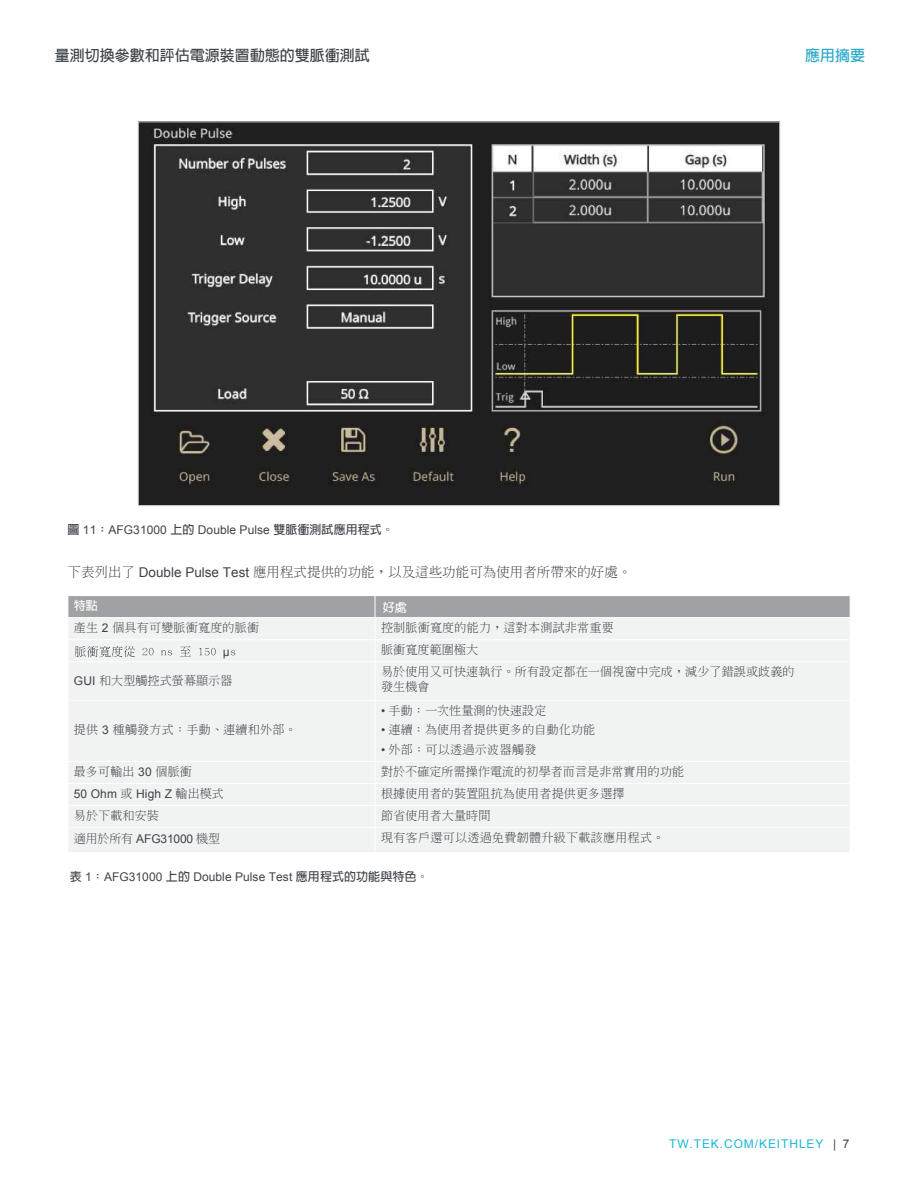
<style>
.page{position:relative;width:918px;height:1188px;background:#fff}
.page>*{position:absolute;margin:0;border:0;box-sizing:border-box;transform-origin:0 0}
.t1{font:700 15px "Lin Gothic";color:#3e434a}
.t2{font:700 15px "Lin Gothic";color:#27a9c9}
.t3{font:300 13.5px "Adobe Ming Std";color:#3e434a}
.t4{font:300 12px/22px "Adobe Ming Std";letter-spacing:.015em;color:#3e434a}
.t5{font:12px "Arial";letter-spacing:.005em;color:#3e434a}
.t6{font:12px "Arial";letter-spacing:.075em;color:#1cb5d8}
.t7{font:12px "Arial";letter-spacing:-.015em;color:#3e434a}
.t8{font:700 12px "Lin Gothic";color:#fff}
.s1{font-family:"Lin Gothic";font-weight:700}
.s2{font-family:"Arial";font-weight:400}
.s3{font-family:"Adobe Ming Std";font-weight:300}
.s4{color:#3e434a}
</style>
<div class="page">
<img style="left:140px;top:124px;width:638px;height:380px">
<div style="left:69px;top:663px;width:780px;height:189px;background:#f1f2f2"></div>
<hr style="left:375px;top:662px;width:1px;height:38px;background:#fff">
<hr style="left:68px;top:700px;width:307px;height:1px;background:#fff">
<hr style="left:375px;top:700px;width:475px;height:1px;background:#fff">
<hr style="left:375px;top:701px;width:1px;height:60px;background:#fff">
<hr style="left:68px;top:761px;width:307px;height:1px;background:#fff">
<hr style="left:375px;top:761px;width:475px;height:1px;background:#fff">
<hr style="left:68px;top:783px;width:307px;height:1px;background:#fff">
<hr style="left:375px;top:783px;width:475px;height:1px;background:#fff">
<hr style="left:68px;top:805px;width:307px;height:1px;background:#fff">
<hr style="left:375px;top:805px;width:475px;height:1px;background:#fff">
<hr style="left:68px;top:827px;width:307px;height:1px;background:#fff">
<hr style="left:375px;top:827px;width:475px;height:1px;background:#fff">
<svg style="left:375px;top:762px;width:1px;height:90px"></svg>
<svg style="left:68px;top:596px;width:782px;height:65px"></svg>
<p class="t1" style="left:55px;top:48px;width:317px">量測切換參數和評估電源裝置動態的雙脈衝測試</p>
<p class="t2" style="left:805px;top:47px;width:61px">應用摘要</p>
<p class="t5" style="left:68px;top:522px;width:328px"><span class="s1">圖</span> 11<span class="s1">：</span>AFG31000 <span class="s1">上的</span> Double Pulse <span class="s1">雙脈衝測試應用程式。</span></p>
<p class="t3" style="left:68px;top:565px;width:566px">下表列出了 <span class="s2">Double Pulse Test</span> 應用程式提供的功能，以及這些功能可為使用者所帶來的好處。</p>
<p class="t8" style="left:74px;top:599px;width:26px">特點</p>
<p class="t4" style="left:74px;top:616px;width:187px">產生 <span class="s2">2</span> 個具有可變脈衝寬度的脈衝</p>
<p class="t4" style="left:381px;top:616px;width:234px">控制脈衝寬度的能力，這對本測試非常重要脈衝寬度範圍極大</p>
<p class="t4" style="left:74px;top:669px;width:160px"><span class="s2">GUI</span> 和大型觸控式螢幕顯示器</p>
<p class="t4" style="left:381px;top:664px;width:415px;line-height:14.4px">易於使用又可快速執行。所有設定都在一個視窗中完成，減少了錯誤或歧義的發生機會</p>
<p class="t4" style="left:74px;top:718px;width:224px">提供 <span class="s2">3</span> 種觸發方式：手動、連續和外部。</p>
<p class="t8" style="left:383px;top:601px;width:26px">好處</p>
<p class="t5" style="left:223px;top:644px;width:8px">µ</p>
<p class="t4" style="left:381px;top:699px;width:167px"><span class="s2">•</span> 手動：一次性量測的快速設定</p>
<p class="t4" style="left:381px;top:719px;width:216px"><span class="s2">•</span> 連續：為使用者提供更多的自動化功能</p>
<p class="t4" style="left:381px;top:738px;width:157px"><span class="s2">•</span> 外部：可以透過示波器觸發</p>
<p class="t4" style="left:74px;top:760px;width:119px">最多可輸出 <span class="s2">30</span> 個脈衝</p>
<p class="t4" style="left:381px;top:760px;width:305px">對於不確定所需操作電流的初學者而言是非常實用的功能</p>
<p class="t5" style="left:74px;top:786px;width:152px">50 Ohm <span class="s3">或</span> High Z <span class="s3">輸出模式</span></p>
<p class="t4" style="left:381px;top:782px;width:245px">根據使用者的裝置阻抗為使用者提供更多選擇</p>
<p class="t4" style="left:74px;top:804px;width:87px">易於下載和安裝</p>
<p class="t4" style="left:381px;top:804px;width:111px">節省使用者大量時間</p>
<p class="t7" style="left:74px;top:831px;width:148px"><span class="s3">適用於所有</span> AFG31000 <span class="s3">機型</span></p>
<p class="t4" style="left:381px;top:826px;width:285px">現有客戶還可以透過免費韌體升級下載該應用程式。</p>
<p class="t5" style="left:70px;top:869px;width:360px"><span class="s1">表</span> 1<span class="s1">：</span>AFG31000 <span class="s1">上的</span> Double Pulse Test <span class="s1">應用程式的功能與特色。</span></p>
<p class="t6" style="left:669px;top:1136px;width:182px">TW.TEK.COM/KEITHLEY <span class="s4">| 7</span></p>
</div>
